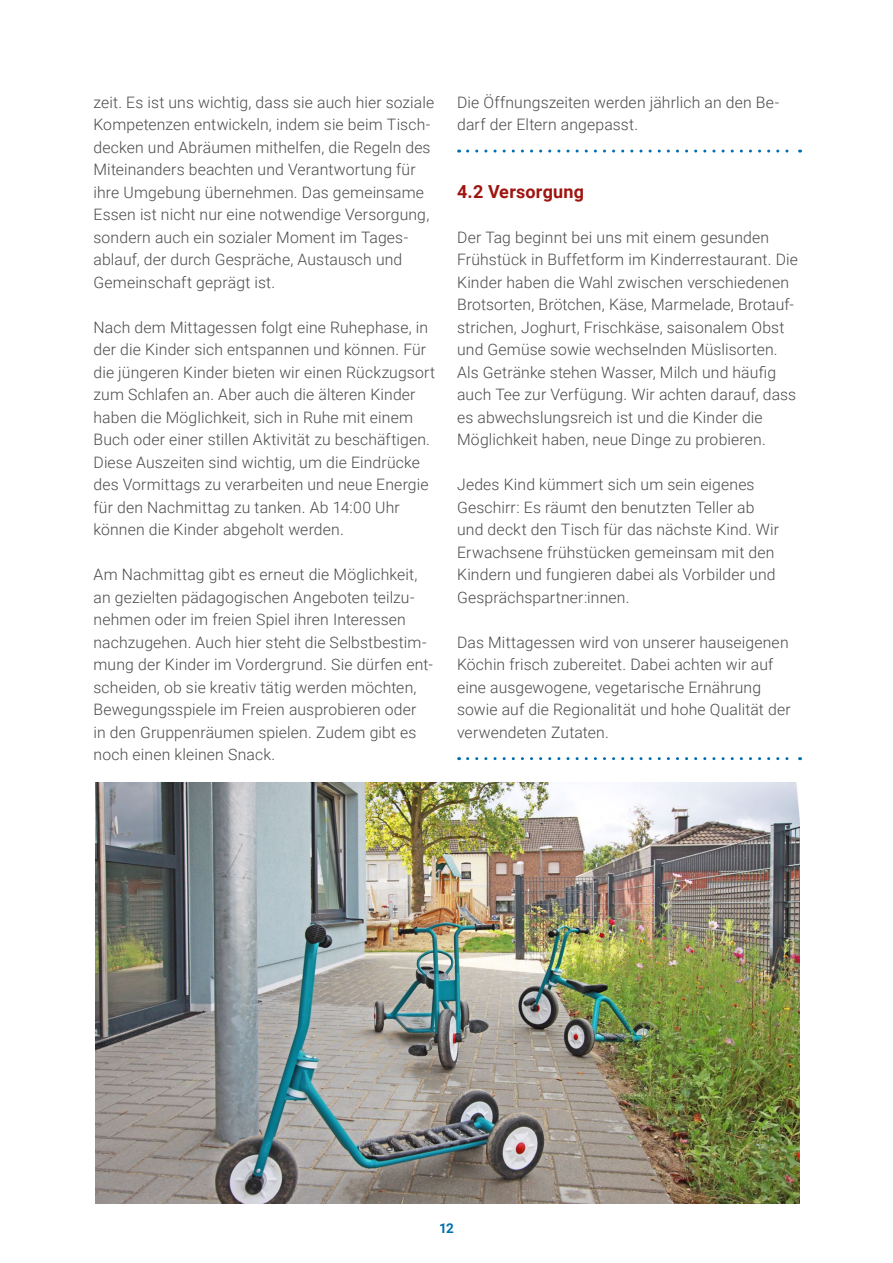
<style>
.page{position:relative;width:893px;height:1263px;background:#fff}
.page>*{position:absolute;margin:0;border:0;box-sizing:border-box;transform-origin:0 0}
.t1{font:700 18px "Roboto";letter-spacing:.01em;color:#9e1510}
.t2{font:300 15.75px/22.5px "Roboto";letter-spacing:.01em;color:#4a4a49}
.t3{font:700 13.5px "Roboto";color:#006fae}
</style>
<div class="page">
<svg style="left:468px;top:150px;width:333px;height:3px"></svg>
<svg style="left:468px;top:757px;width:333px;height:3px"></svg>
<img style="left:95px;top:783px;width:704px;height:420px">
<p class="t2" style="left:94px;top:90px;width:342px">zeit. Es ist uns wichtig, dass sie auch hier soziale Kompetenzen entwickeln, indem sie beim Tisch&shy;decken und Abräumen mithelfen, die Regeln des Miteinanders beachten und Verantwortung für ihre Umgebung übernehmen. Das gemeinsame Essen ist nicht nur eine notwendige Versorgung, sondern auch ein sozialer Moment im Tages&shy;ablauf, der durch Gespräche, Austausch und Gemeinschaft geprägt ist.</p>
<p class="t2" style="left:94px;top:315px;width:343px">Nach dem Mittagessen folgt eine Ruhephase, in der die Kinder sich entspannen und können. Für die jüngeren Kinder bieten wir einen Rückzugsort zum Schlafen an. Aber auch die älteren Kinder haben die Möglichkeit, sich in Ruhe mit einem Buch oder einer stillen Aktivität zu beschäftigen.<br>Diese Auszeiten sind wichtig, um die Eindrücke des Vormittags zu verarbeiten und neue Energie für den Nachmittag zu tanken. Ab 14:00 Uhr können die Kinder abgeholt werden.</p>
<p class="t2" style="left:94px;top:563px;width:341px">Am Nachmittag gibt es erneut die Möglichkeit, an gezielten pädagogischen Angeboten teilzu&shy;nehmen oder im freien Spiel ihren Interessen nachzugehen. Auch hier steht die Selbstbestim&shy;mung der Kinder im Vordergrund. Sie dürfen ent&shy;scheiden, ob sie kreativ tätig werden möchten, Bewegungsspiele im Freien ausprobieren oder<br>in den Gruppenräumen spielen. Zudem gibt es noch einen kleinen Snack.</p>
<p class="t2" style="left:457px;top:90px;width:324px">Die Öffnungszeiten werden jährlich an den Be&shy;darf der Eltern angepasst.</p>
<p class="t1" style="left:457px;top:179px;width:128px">4.2 Versorgung</p>
<p class="t2" style="left:457px;top:225px;width:342px">Der Tag beginnt bei uns mit einem gesunden Frühstück in Buffetform im Kinderrestaurant. Die Kinder haben die Wahl zwischen verschiedenen Brotsorten, Brötchen, Käse, Marmelade, Brotauf&shy;strichen, Joghurt, Frischkäse, saisonalem Obst und Gemüse sowie wechselnden Müslisorten.<br>Als Getränke stehen Wasser, Milch und häufig auch Tee zur Verfügung. Wir achten darauf, dass es abwechslungsreich ist und die Kinder die Möglichkeit haben, neue Dinge zu probieren.</p>
<p class="t2" style="left:457px;top:473px;width:323px">Jedes Kind kümmert sich um sein eigenes Geschirr: Es räumt den benutzten Teller ab und deckt den Tisch für das nächste Kind. Wir Erwachsene frühstücken gemeinsam mit den Kindern und fungieren dabei als Vorbilder und Gesprächspartner:innen.</p>
<p class="t2" style="left:457px;top:630px;width:335px">Das Mittagessen wird von unserer hauseigenen Köchin frisch zubereitet. Dabei achten wir auf eine ausgewogene, vegetarische Ernährung sowie auf die Regionalität und hohe Qualität der verwendeten Zutaten.</p>
<p class="t3" style="left:439px;top:1218px;width:16px">12</p>
</div>
